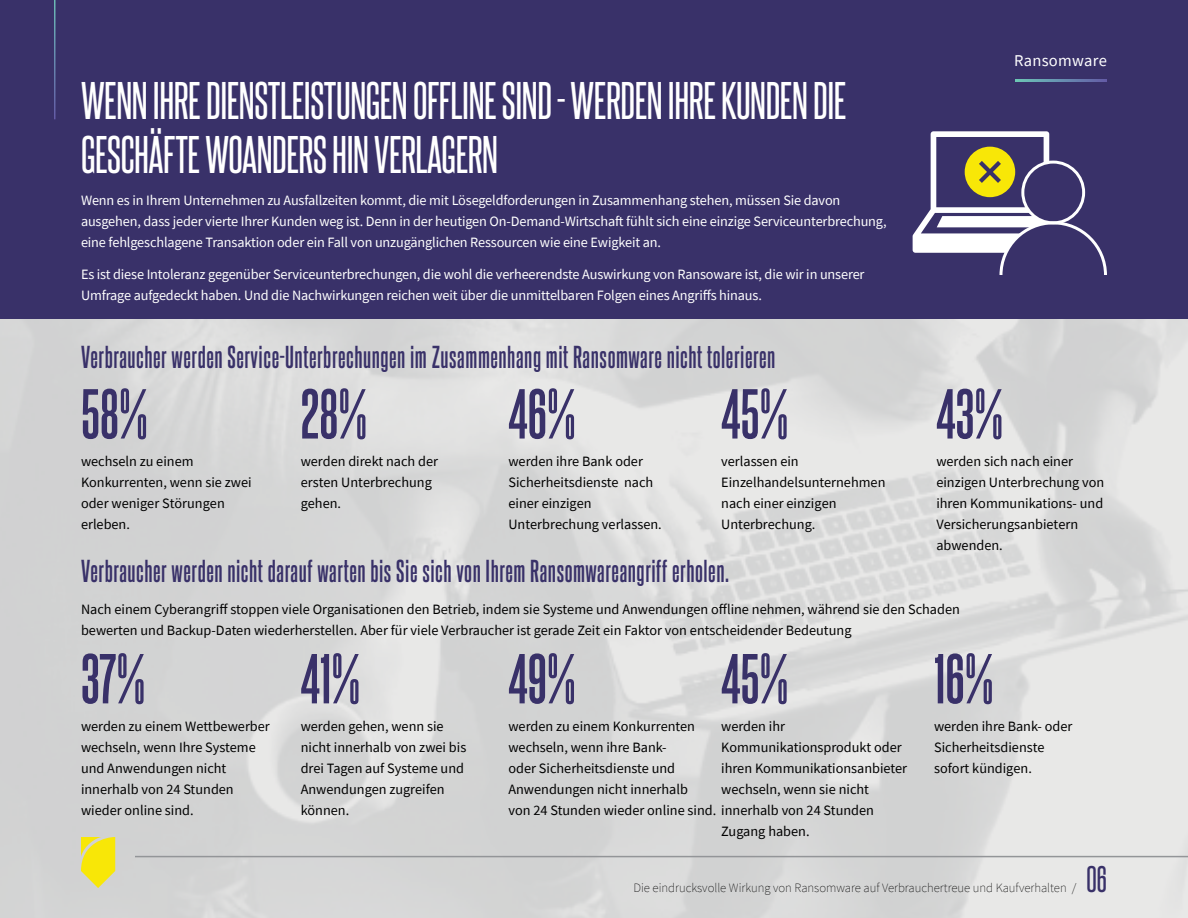
<style>
.page{position:relative;width:1188px;height:918px;background:#fff}
.page>*{position:absolute;margin:0;border:0;box-sizing:border-box;transform-origin:0 0}
.t1{font:700 60px "Steelfish Rg";color:#393169}
.t2{font:45px/54px "Steelfish Rg";letter-spacing:-.01em;color:#fff}
.t3{font:31.5px "Steelfish Rg";color:#393169}
.t4{font:700 27px "Steelfish Rg";letter-spacing:.02em;color:#393169}
.t5{font:16.5px "Source Sans Pro";letter-spacing:.02em;color:#fff}
.t6{font:14.25px/21px "Source Sans Pro";color:#000}
.t7{font:14.25px/21px "Source Sans Pro";letter-spacing:-.01em;color:#fff}
.t8{font:200 12.75px "Source Sans Pro";color:#000}
</style>
<div class="page">
<div style="left:0;top:0;width:1188px;height:320px;background:#393169"></div>
<svg style="left:81px;top:837px;width:34px;height:51px;background:#efe235"></svg>
<hr style="left:54px;top:0;width:2px;height:119px;background:#fff">
<hr style="left:135px;top:856px;width:1053px;height:1px;background:#939598">
<svg style="left:913px;top:131px;width:194px;height:144px"></svg>
<svg style="left:1016px;top:80px;width:91px;height:2px"></svg>
<h2 class="t2" style="left:81px;top:73px;width:767px">WENN IHRE DIENSTLEISTUNGEN OFFLINE SIND - WERDEN IHRE KUNDEN DIE<br>GESCHÄFTE WOANDERS HIN VERLAGERN</h2>
<p class="t7" style="left:81px;top:190px;width:807px">Wenn es in Ihrem Unternehmen zu Ausfallzeiten kommt, die mit Lösegeldforderungen in Zusammenhang stehen, müssen Sie davon ausgehen, dass jeder vierte Ihrer Kunden weg ist. Denn in der heutigen On-Demand-Wirtschaft fühlt sich eine einzige Serviceunterbrechung, eine fehlgeschlagene Transaktion oder ein Fall von unzugänglichen Ressourcen wie eine Ewigkeit an.</p>
<p class="t7" style="left:81px;top:264px;width:785px">Es ist diese Intoleranz gegenüber Serviceunterbrechungen, die wohl die verheerendste Auswirkung von Ransoware ist, die wir in unserer<br>Umfrage aufgedeckt haben. Und die Nachwirkungen reichen weit über die unmittelbaren Folgen eines Angriffs hinaus.</p>
<h3 class="t4" style="left:81px;top:341px;width:696px">Verbraucher werden Service-Unterbrechungen im Zusammenhang mit Ransomware nicht tolerieren</h3>
<h1 class="t1" style="left:81px;top:377px;width:69px">58%</h1>
<p class="t6" style="left:81px;top:450px;width:172px">wechseln zu einem<br>Konkurrenten, wenn sie zwei oder weniger Störungen erleben.</p>
<h1 class="t1" style="left:301px;top:377px;width:68px">28%</h1>
<p class="t6" style="left:301px;top:450px;width:139px">werden direkt nach der ersten Unterbrechung gehen.</p>
<h1 class="t1" style="left:508px;top:377px;width:69px">46%</h1>
<p class="t6" style="left:508px;top:450px;width:155px">werden ihre Bank oder<br>Sicherheitsdienste nach einer einzigen<br>Unterbrechung verlassen.</p>
<h1 class="t1" style="left:721px;top:377px;width:69px">45%</h1>
<p class="t6" style="left:721px;top:450px;width:166px">verlassen ein<br>Einzelhandelsunternehmen nach einer einzigen<br>Unterbrechung.</p>
<p class="t5" style="left:1014px;top:50px;width:94px">Ransomware</p>
<h1 class="t1" style="left:936px;top:377px;width:69px">43%</h1>
<p class="t6" style="left:936px;top:450px;width:169px">werden sich nach einer einzigen Unterbrechung von ihren Kommunikations- und<br>Versicherungsanbietern abwenden.</p>
<h3 class="t4" style="left:81px;top:554px;width:649px">Verbraucher werden nicht darauf warten bis Sie sich von Ihrem Ransomwareangriff erholen.</h3>
<p class="t6" style="left:81px;top:598px;width:880px">Nach einem Cyberangriff stoppen viele Organisationen den Betrieb, indem sie Systeme und Anwendungen offline nehmen, während sie den Schaden bewerten und Backup-Daten wiederherstellen. Aber für viele Verbraucher ist gerade Zeit ein Faktor von entscheidender Bedeutung</p>
<h1 class="t1" style="left:81px;top:642px;width:66px">37%</h1>
<h1 class="t1" style="left:301px;top:642px;width:61px">41%</h1>
<h1 class="t1" style="left:508px;top:642px;width:69px">49%</h1>
<h1 class="t1" style="left:721px;top:642px;width:69px">45%</h1>
<p class="t6" style="left:81px;top:715px;width:190px">werden zu einem Wettbewerber wechseln, wenn Ihre Systeme und Anwendungen nicht innerhalb von 24 Stunden wieder online sind.</p>
<p class="t6" style="left:301px;top:715px;width:167px">werden gehen, wenn sie nicht innerhalb von zwei bis drei Tagen auf Systeme und<br>Anwendungen zugreifen können.</p>
<p class="t6" style="left:508px;top:715px;width:367px">werden zu einem Konkurrenten<br>wechseln, wenn ihre Bank-<br>oder Sicherheitsdienste und<br>Anwendungen nicht innerhalb<br>von 24 Stunden wieder online sind. innerhalb von 24 Stunden</p>
<p class="t6" style="left:721px;top:715px;width:187px">werden ihr<br>Kommunikationsprodukt oder ihren Kommunikationsanbieter wechseln, wenn sie nicht</p>
<p class="t6" style="left:721px;top:820px;width:90px">Zugang haben.</p>
<h1 class="t1" style="left:934px;top:642px;width:61px">16%</h1>
<p class="t6" style="left:934px;top:715px;width:140px">werden ihre Bank- oder<br>Sicherheitsdienste sofort kündigen.</p>
<p class="t8" style="left:634px;top:880px;width:444px">Die eindrucksvolle Wirkung von Ransomware auf Verbrauchertreue und Kaufverhalten /</p>
<h3 class="t3" style="left:1087px;top:860px;width:22px">06</h3>
</div>
